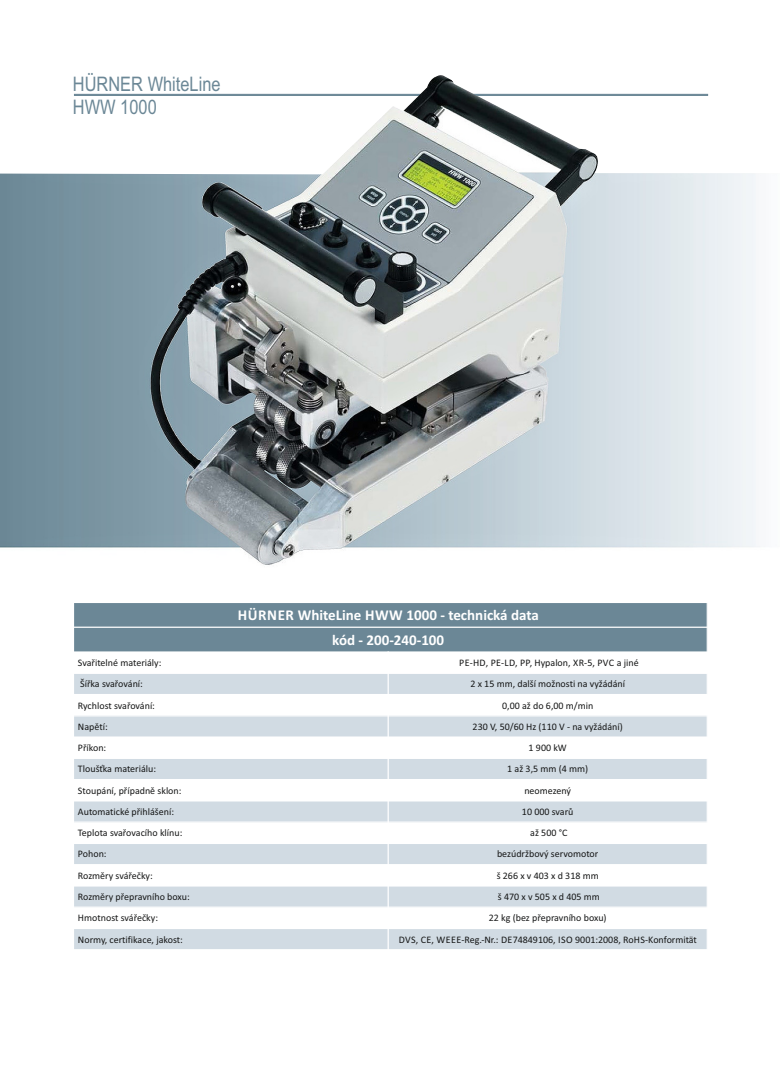
<style>
.page{position:relative;width:780px;height:1088px;background:#fff}
.page>*{position:absolute;margin:0;border:0;box-sizing:border-box;transform-origin:0 0}
.t1{font:20px/22.6px "Arial Narrow";color:#6b8796}
.t2{font:700 15px/24.8px "Calibri";color:#fff;text-align:center}
.t3{font:10px "Calibri";color:#151616}
</style>
<div class="page">
<img style="left:0;top:75px;width:760px;height:490px">
<div style="left:69px;top:602px;width:638px;height:25px;background:#6b8796"></div>
<div style="left:69px;top:627px;width:638px;height:25px;background:#6b8796"></div>
<div style="left:69px;top:673px;width:319px;height:21px;background:#d1dbe3"></div>
<div style="left:388px;top:673px;width:319px;height:21px;background:#d1dbe3"></div>
<div style="left:69px;top:716px;width:319px;height:21px;background:#d1dbe3"></div>
<div style="left:388px;top:716px;width:319px;height:21px;background:#d1dbe3"></div>
<div style="left:69px;top:758px;width:319px;height:21px;background:#d1dbe3"></div>
<div style="left:388px;top:758px;width:319px;height:21px;background:#d1dbe3"></div>
<div style="left:69px;top:801px;width:319px;height:21px;background:#d1dbe3"></div>
<div style="left:388px;top:801px;width:319px;height:21px;background:#d1dbe3"></div>
<div style="left:69px;top:843px;width:319px;height:22px;background:#d1dbe3"></div>
<div style="left:388px;top:843px;width:319px;height:22px;background:#d1dbe3"></div>
<div style="left:69px;top:886px;width:319px;height:21px;background:#d1dbe3"></div>
<div style="left:388px;top:886px;width:319px;height:21px;background:#d1dbe3"></div>
<div style="left:69px;top:928px;width:319px;height:22px;background:#d1dbe3"></div>
<div style="left:388px;top:928px;width:319px;height:22px;background:#d1dbe3"></div>
<div style="left:64px;top:602px;width:10px;height:348px;background:#fff"></div>
<hr style="left:387px;top:651px;width:2px;height:299px;background:#fff">
<hr style="left:706px;top:602px;width:1px;height:348px;background:#fff">
<hr style="left:64px;top:949px;width:643px;height:1px;background:#fff">
<hr style="left:64px;top:928px;width:643px;height:1px;background:#fff">
<hr style="left:64px;top:906px;width:643px;height:2px;background:#fff">
<hr style="left:64px;top:864px;width:643px;height:1px;background:#fff">
<hr style="left:64px;top:843px;width:643px;height:1px;background:#fff">
<hr style="left:64px;top:821px;width:643px;height:2px;background:#fff">
<hr style="left:64px;top:758px;width:643px;height:1px;background:#fff">
<hr style="left:64px;top:736px;width:643px;height:2px;background:#fff">
<hr style="left:64px;top:673px;width:643px;height:1px;background:#fff">
<hr style="left:64px;top:651px;width:643px;height:2px;background:#fff">
<hr style="left:64px;top:626px;width:643px;height:2px;background:#fff">
<hr style="left:64px;top:602px;width:643px;height:1px;background:#fff">
<h1 class="t1" style="left:73px;top:74px;width:149px">HÜRNER WhiteLine<br>HWW 1000</h1>
<h2 class="t2" style="left:238px;top:604px;width:302px">HÜRNER WhiteLine HWW 1000 - technická data kód - 200-240-100</h2>
<p class="t3" style="left:78px;top:658px;width:85px">Svařitelné materiály:</p>
<p class="t3" style="left:459px;top:658px;width:181px">PE-HD, PE-LD, PP, Hypalon, XR-5, PVC a jiné</p>
<p class="t3" style="left:80px;top:680px;width:64px">Šířka svařování:</p>
<p class="t3" style="left:470px;top:680px;width:156px">2 x 15 mm, další možnosti na vyžádání</p>
<p class="t3" style="left:78px;top:701px;width:78px">Rychlost svařování:</p>
<p class="t3" style="left:502px;top:701px;width:93px">0,00 až do 6,00 m/min</p>
<p class="t3" style="left:78px;top:722px;width:31px">Napětí:</p>
<p class="t3" style="left:472px;top:722px;width:152px">230 V, 50/60 Hz (110 V - na vyžádání)</p>
<p class="t3" style="left:78px;top:744px;width:30px">Příkon:</p>
<p class="t3" style="left:528px;top:744px;width:40px">1 900 kW</p>
<p class="t3" style="left:78px;top:765px;width:80px">Tloušťka materiálu:</p>
<p class="t3" style="left:507px;top:765px;width:82px">1 až 3,5 mm (4 mm)</p>
<p class="t3" style="left:78px;top:786px;width:105px">Stoupání, případně sklon:</p>
<p class="t3" style="left:524px;top:786px;width:48px">neomezený</p>
<p class="t3" style="left:78px;top:807px;width:98px">Automatické přihlášení:</p>
<p class="t3" style="left:522px;top:807px;width:53px">10 000 svarů</p>
<p class="t3" style="left:78px;top:829px;width:106px">Teplota svařovacího klínu:</p>
<p class="t3" style="left:530px;top:829px;width:39px">až 500 °C</p>
<p class="t3" style="left:78px;top:850px;width:30px">Pohon:</p>
<p class="t3" style="left:497px;top:850px;width:103px">bezúdržbový servomotor</p>
<p class="t3" style="left:78px;top:871px;width:76px">Rozměry svářečky:</p>
<p class="t3" style="left:496px;top:871px;width:104px">š 266 x v 403 x d 318 mm</p>
<p class="t3" style="left:78px;top:892px;width:113px">Rozměry přepravního boxu:</p>
<p class="t3" style="left:498px;top:892px;width:104px">š 470 x v 505 x d 405 mm</p>
<p class="t3" style="left:78px;top:914px;width:82px">Hmotnost svářečky:</p>
<p class="t3" style="left:489px;top:914px;width:119px">22 kg (bez přepravního boxu)</p>
<p class="t3" style="left:78px;top:935px;width:106px">Normy, certifikace, jakost:</p>
<p class="t3" style="left:398px;top:935px;width:300px">DVS, CE, WEEE-Reg.-Nr.: DE74849106, ISO 9001:2008, RoHS-Konformität</p>
</div>
